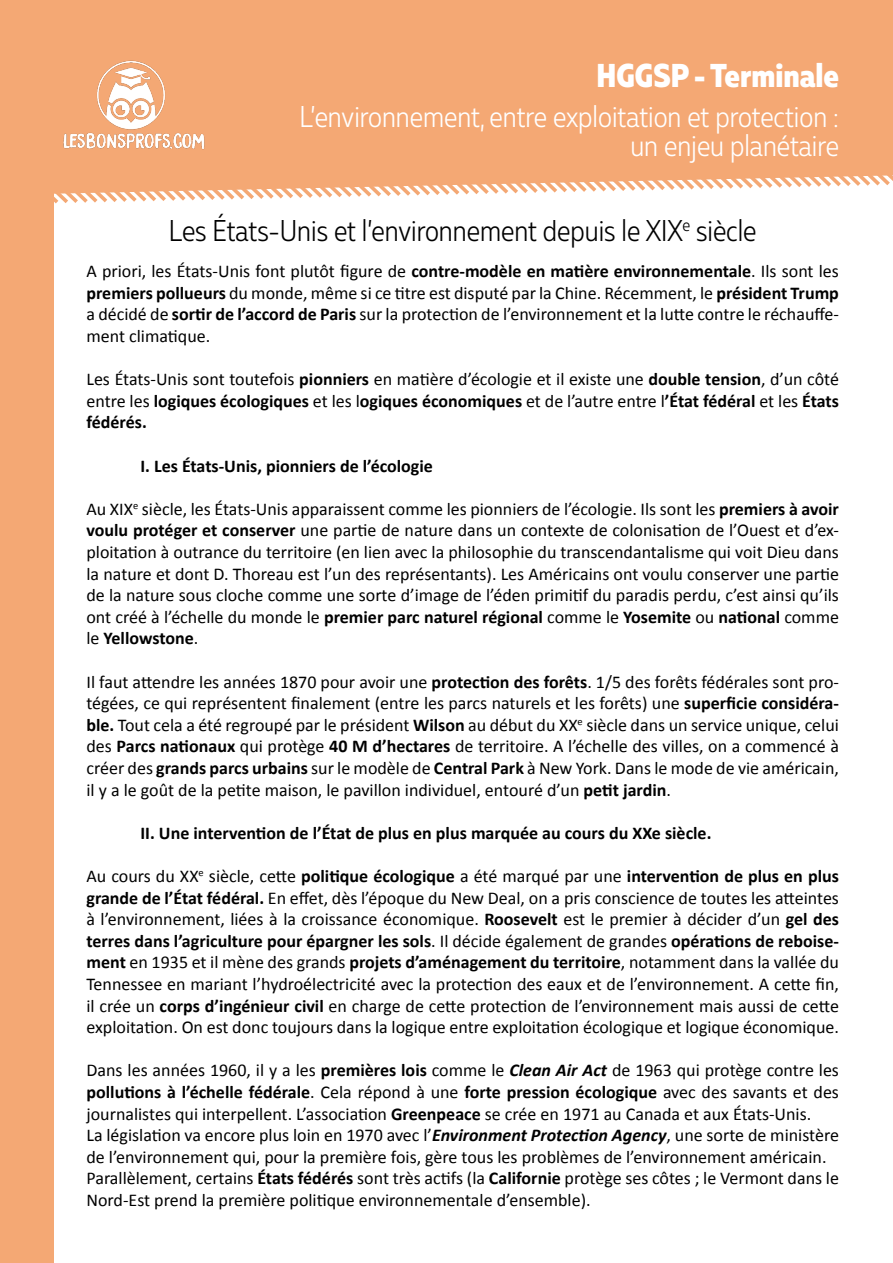
<style>
.page{position:relative;width:893px;height:1263px;background:#fff}
.page>*{position:absolute;margin:0;border:0;box-sizing:border-box;transform-origin:0 0}
.t1{font:800 33px "Muller Narrow";color:#fff}
.t2{font:300 30px/28.5px "Muller Narrow";color:#fff;text-align:right}
.t3{font:300 30px "Muller Narrow";color:#000}
.t4{font:18px/21.6px "Calibri";color:#000;text-align:justify}
.t5{font:700 18px "Calibri";color:#000}
.s1{font-weight:700}
.s2{font-weight:700;font-style:italic}
</style>
<div class="page">
<div style="left:0;top:0;width:53px;height:1263px;background:#f4a874"></div>
<svg style="left:53px;top:0;width:840px;height:209px;background:#f5b182"></svg>
<img style="left:53px;top:54px;width:161px;height:101px">
<h1 class="t1" style="left:596px;top:54px;width:244px">HGGSP - Terminale</h1>
<h2 class="t2" style="left:299px;top:103px;width:541px">L’environnement, entre exploitation et protection : un enjeu planétaire</h2>
<h2 class="t3" style="left:169px;top:213px;width:589px">Les États-Unis et l’environnement depuis le XIX<sup>e</sup> siècle</h2>
<p class="t4" style="left:86px;top:260px;width:754px">A priori, les États-Unis font plutôt figure de <span class="s1">contre-modèle en matière environnementale</span>. Ils sont les <span class="s1">premiers pollueurs</span> du monde, même si ce titre est disputé par la Chine. Récemment, le <span class="s1">président Trump </span>a décidé de <span class="s1">sortir de l’accord de Paris</span> sur la protection de l’environnement et la lutte contre le réchauffe&shy;ment climatique.</p>
<p class="t4" style="left:86px;top:368px;width:754px">Les États-Unis sont toutefois <span class="s1">pionniers</span> en matière d’écologie et il existe une <span class="s1">double tension</span>, d’un côté entre les <span class="s1">logiques écologiques</span> et les l<span class="s1">ogiques économiques</span> et de l’autre entre l<span class="s1">’État fédéral</span> et les <span class="s1">États fédérés.</span></p>
<p class="t5" style="left:140px;top:454px;width:294px">I. Les États-Unis, pionniers de l’écologie</p>
<p class="t4" style="left:86px;top:498px;width:754px">Au XIX<sup>e</sup> siècle, les États-Unis apparaissent comme les pionniers de l’écologie. Ils sont les <span class="s1">premiers à avoir voulu protéger et conserver</span> une partie de nature dans un contexte de colonisation de l’Ouest et d’ex&shy;ploitation à outrance du territoire (en lien avec la philosophie du transcendantalisme qui voit Dieu dans la nature et dont D. Thoreau est l’un des représentants). Les Américains ont voulu conserver une partie de la nature sous cloche comme une sorte d’image de l’éden primitif du paradis perdu, c’est ainsi qu’ils ont créé à l’échelle du monde le <span class="s1">premier parc naturel régional</span> comme le <span class="s1">Yosemite</span> ou <span class="s1">national</span> comme le <span class="s1">Yellowstone</span>.</p>
<p class="t4" style="left:86px;top:671px;width:754px">Il faut attendre les années 1870 pour avoir une <span class="s1">protection des forêts</span>. 1/5 des forêts fédérales sont pro&shy;tégées, ce qui représentent finalement (entre les parcs naturels et les forêts) une <span class="s1">superficie considéra&shy;ble.</span> Tout cela a été regroupé par le président <span class="s1">Wilson</span> au début du XX<sup>e</sup> siècle dans un service unique, celui des <span class="s1">Parcs nationaux</span> qui protège <span class="s1">40 M d’hectares</span> de territoire. A l’échelle des villes, on a commencé à créer des <span class="s1">grands parcs urbains</span> sur le modèle de <span class="s1">Central Park</span> à New York. Dans le mode de vie américain, il y a le goût de la petite maison, le pavillon individuel, entouré d’un <span class="s1">petit jardin</span>.</p>
<p class="t5" style="left:140px;top:821px;width:572px">II. Une intervention de l’État de plus en plus marquée au cours du XXe siècle.</p>
<p class="t4" style="left:86px;top:865px;width:754px">Au cours du XX<sup>e</sup> siècle, cette <span class="s1">politique écologique</span> a été marqué par une <span class="s1">intervention de plus en plus grande de l’État fédéral.</span> En effet, dès l’époque du New Deal, on a pris conscience de toutes les atteintes à l’environnement, liées à la croissance économique. <span class="s1">Roosevelt</span> est le premier à décider d’un <span class="s1">gel des terres dans l’agriculture pour épargner les sols</span>. Il décide également de grandes <span class="s1">opérations de reboise&shy;ment</span> en 1935 et il mène des grands <span class="s1">projets d’aménagement du territoire</span>, notamment dans la vallée du Tennessee en mariant l’hydroélectricité avec la protection des eaux et de l’environnement. A cette fin, il crée un <span class="s1">corps d’ingénieur civil</span> en charge de cette protection de l’environnement mais aussi de cette exploitation. On est donc toujours dans la logique entre exploitation écologique et logique économique.</p>
<p class="t4" style="left:86px;top:1060px;width:754px;text-align:left">Dans les années 1960, il y a les <span class="s1">premières lois</span> comme le <span class="s2">Clean Air Act</span> de 1963 qui protège contre les <span class="s1">pollutions à l’échelle fédérale</span>. Cela répond à une <span class="s1">forte pression écologique</span> avec des savants et des journalistes qui interpellent. L’association <span class="s1">Greenpeace</span> se crée en 1971 au Canada et aux États-Unis.<br>La législation va encore plus loin en 1970 avec l’<span class="s2">Environment Protection Agency</span>, une sorte de ministère de l’environnement qui, pour la première fois, gère tous les problèmes de l’environnement américain.<br>Parallèlement, certains <span class="s1">États fédérés</span> sont très actifs (la <span class="s1">Californie</span> protège ses côtes ; le Vermont dans le Nord-Est prend la première politique environnementale d’ensemble).</p>
</div>
